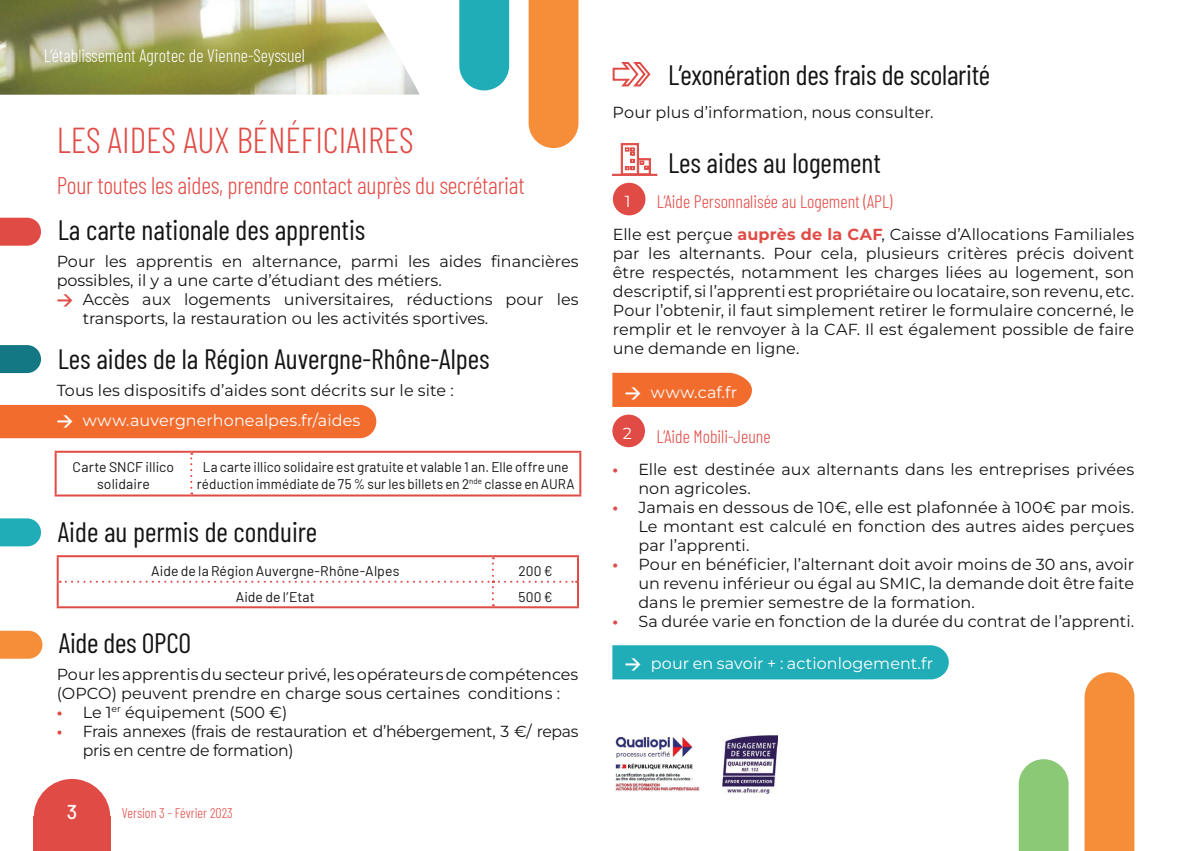
<style>
.page{position:relative;width:1191px;height:851px;background:#fff}
.page>*{position:absolute;margin:0;border:0;box-sizing:border-box;transform-origin:0 0}
.t1{font:300 36px "Barlow Condensed";color:#e14b46}
.t2{font:28px "Barlow Condensed";color:#151415}
.t3{font:300 24px "Barlow Condensed";letter-spacing:-.01em;color:#e14b46}
.t4{font:500 20px "Barlow";color:#fff}
.t5{font:300 18px "Barlow Condensed";color:#e14b46}
.t6{font:300 18px "Barlow Condensed";color:#fff}
.t7{font:16px/19px "Montserrat";color:#151415;text-align:justify}
.t8{font:16px/19px "Montserrat";letter-spacing:-.02em;color:#151415}
.t9{font:16px "Montserrat";letter-spacing:.005em;color:#fff}
.t10{font:14px/16.8px "Barlow";letter-spacing:.005em;color:#151415;text-align:center;scale:.96 1}
.t11{font:14px/16.8px "Barlow";letter-spacing:.005em;color:#151415;text-align:center}
.t12{font:300 14px "Barlow Condensed";color:#e14b46}
.s1{font-family:"DIN";font-weight:700;color:#e14b46}
.s2{font-family:"DIN";font-weight:700;color:#fff}
.s3{color:#fff}
.s4{font-weight:700;color:#e14b46}
.s5{font-family:"DIN";font-weight:700}
</style>
<div class="page">
<div style="left:0;top:405px;width:376px;height:33px;background:#f26c2e"></div>
<div style="left:612px;top:373px;width:140px;height:34px;background:#f26c2e"></div>
<div style="left:612px;top:645px;width:336px;height:34px;background:#20adb8"></div>
<img style="left:0;top:0;width:420px;height:95px">
<svg style="left:34px;top:779px;width:76px;height:37px"></svg>
<div style="left:33px;top:816px;width:78px;height:34px;background:#e14b46"></div>
<svg style="left:0;top:218px;width:41px;height:28px"></svg>
<svg style="left:0;top:345px;width:41px;height:28px"></svg>
<svg style="left:0;top:518px;width:41px;height:28px"></svg>
<svg style="left:0;top:630px;width:42px;height:28px"></svg>
<hr style="left:55px;top:450px;width:136px;height:2px;background:#e14b46">
<hr style="left:55px;top:452px;width:2px;height:42px;background:#e14b46">
<hr style="left:191px;top:450px;width:390px;height:2px;background:#e14b46">
<hr style="left:579px;top:452px;width:2px;height:42px;background:#e14b46">
<hr style="left:55px;top:494px;width:136px;height:2px;background:#e14b46">
<hr style="left:191px;top:494px;width:390px;height:2px;background:#e14b46">
<svg style="left:190px;top:452px;width:2px;height:42px"></svg>
<hr style="left:57px;top:555px;width:436px;height:2px;background:#e14b46">
<hr style="left:57px;top:557px;width:2px;height:24px;background:#e14b46">
<hr style="left:493px;top:555px;width:86px;height:2px;background:#e14b46">
<hr style="left:577px;top:557px;width:2px;height:24px;background:#e14b46">
<hr style="left:57px;top:581px;width:2px;height:25px;background:#e14b46">
<hr style="left:577px;top:581px;width:2px;height:25px;background:#e14b46">
<hr style="left:57px;top:606px;width:436px;height:2px;background:#e14b46">
<hr style="left:493px;top:606px;width:86px;height:2px;background:#e14b46">
<svg style="left:60px;top:557px;width:517px;height:49px"></svg>
<svg style="left:612px;top:62px;width:39px;height:25px"></svg>
<div style="left:528px;top:0;width:50px;height:148px;background:#f68d39"></div>
<svg style="left:459px;top:0;width:50px;height:90px;background:#2db1bc"></svg>
<div style="left:612px;top:414px;width:33px;height:33px;background:#e14b46;border-radius:50%"></div>
<div style="left:613px;top:183px;width:32px;height:32px;background:#e14b46;border-radius:50%"></div>
<svg style="left:612px;top:143px;width:45px;height:33px"></svg>
<svg style="left:1018px;top:759px;width:50px;height:91px;background:#93cc7f"></svg>
<svg style="left:1084px;top:672px;width:50px;height:178px;background:#f69243"></svg>
<img style="left:722px;top:735px;width:55px;height:58px">
<img style="left:615px;top:736px;width:85px;height:56px">
<p class="t6" style="left:44px;top:42px;width:263px">L’établissement Agrotec de Vienne-Seyssuel</p>
<h1 class="t1" style="left:57px;top:114px;width:359px">LES AIDES AUX BÉNÉFICIAIRES</h1>
<h3 class="t3" style="left:57px;top:168px;width:469px">Pour toutes les aides, prendre contact auprès du secrétariat</h3>
<h2 class="t2" style="left:58px;top:210px;width:309px">La carte nationale des apprentis</h2>
<p class="t7" style="left:57px;top:251px;width:523px">Pour les apprentis en alternance, parmi les aides financières</p>
<p class="t7" style="left:57px;top:270px;width:386px">possibles, il y a une carte d’étudiant des métiers.</p>
<p class="t7" style="left:57px;top:289px;width:523px"><span class="s1">&gt;</span> Accès aux logements universitaires, réductions pour les</p>
<p class="t7" style="left:83px;top:308px;width:407px">transports, la restauration ou les activités sportives.</p>
<h2 class="t2" style="left:58px;top:339px;width:433px">Les aides de la Région Auvergne-Rhône-Alpes</h2>
<p class="t7" style="left:57px;top:374px;width:399px;line-height:30.4px">Tous les dispositifs d’aides sont décrits sur le site : <span class="s2">&gt;</span> <span class="s3">www.auvergnerhonealpes.fr/aides</span></p>
<p class="t11" style="left:73px;top:457px;width:103px">Carte SNCF illico solidaire</p>
<p class="t10" style="left:197px;top:457px;width:395px">La carte illico solidaire est gratuite et valable 1 an. Elle offre une réduction immédiate de 75 % sur les billets en 2<sup>nde</sup> classe en AURA</p>
<h2 class="t2" style="left:58px;top:512px;width:261px">Aide au permis de conduire</h2>
<p class="t11" style="left:151px;top:561px;width:250px">Aide de la Région Auvergne-Rhône-Alpes</p>
<p class="t11" style="left:518px;top:561px;width:36px">200 €</p>
<p class="t11" style="left:236px;top:587px;width:81px">Aide de l’Etat</p>
<p class="t11" style="left:518px;top:587px;width:35px">500 €</p>
<h2 class="t2" style="left:59px;top:622px;width:134px">Aide des OPCO</h2>
<p class="t7" style="left:57px;top:664px;width:523px">Pour les apprentis du secteur privé, les opérateurs de compétences (OPCO) peuvent prendre en charge sous certaines conditions :</p>
<p class="t7" style="left:57px;top:702px;width:232px"><span class="s4">•</span> Le 1<sup>er</sup> équipement (500 €)</p>
<p class="t8" style="left:83px;top:721px;width:497px;text-indent:-26px"><span class="s4">•</span> Frais annexes (frais de restauration et d’hébergement, 3 €/ repas pris en centre de formation)</p>
<p class="t4" style="left:67px;top:796px;width:12px">3</p>
<p class="t12" style="left:122px;top:802px;width:112px">Version 3 - Février 2023</p>
<h2 class="t2" style="left:668px;top:55px;width:324px">L’exonération des frais de scolarité</h2>
<p class="t7" style="left:612px;top:102px;width:322px">Pour plus d’information, nous consulter.</p>
<p class="t9" style="left:625px;top:190px;width:7px">1</p>
<h2 class="t2" style="left:668px;top:142px;width:214px">Les aides au logement</h2>
<p class="t5" style="left:657px;top:188px;width:237px">L’Aide Personnalisée au Logement (APL)</p>
<p class="t7" style="left:613px;top:225px;width:523px">Elle est perçue <span class="s4">auprès de la CAF</span>, Caisse d’Allocations Familiales par les alternants. Pour cela, plusieurs critères précis doivent être respectés, notamment les charges liées au logement, son descriptif, si l’apprenti est propriétaire ou locataire, son revenu, etc.<br>Pour l’obtenir, il faut simplement retirer le formulaire concerné, le remplir et le renvoyer à la CAF. Il est également possible de faire une demande en ligne.</p>
<p class="t9" style="left:624px;top:381px;width:114px"><span class="s5">&gt;</span> www.caf.fr</p>
<p class="t9" style="left:623px;top:422px;width:11px">2</p>
<p class="t5" style="left:656px;top:423px;width:116px">L’Aide Mobili-Jeune</p>
<p class="t7" style="left:638px;top:459px;width:497px;text-indent:-26px"><span class="s4">•</span> Elle est destinée aux alternants dans les entreprises privées non agricoles.</p>
<p class="t7" style="left:638px;top:497px;width:497px;text-indent:-26px"><span class="s4">•</span> Jamais en dessous de 10€, elle est plafonnée à 100€ par mois.<br>Le montant est calculé en fonction des autres aides perçues par l’apprenti.</p>
<p class="t7" style="left:638px;top:554px;width:497px;text-indent:-26px"><span class="s4">•</span> Pour en bénéficier, l’alternant doit avoir moins de 30 ans, avoir un revenu inférieur ou égal au SMIC, la demande doit être faite dans le premier semestre de la formation.</p>
<p class="t7" style="left:612px;top:611px;width:523px"><span class="s4">•</span> Sa durée varie en fonction de la durée du contrat de l’apprenti.</p>
<p class="t9" style="left:624px;top:652px;width:310px"><span class="s5">&gt;</span> pour en savoir + : actionlogement.fr</p>
</div>
